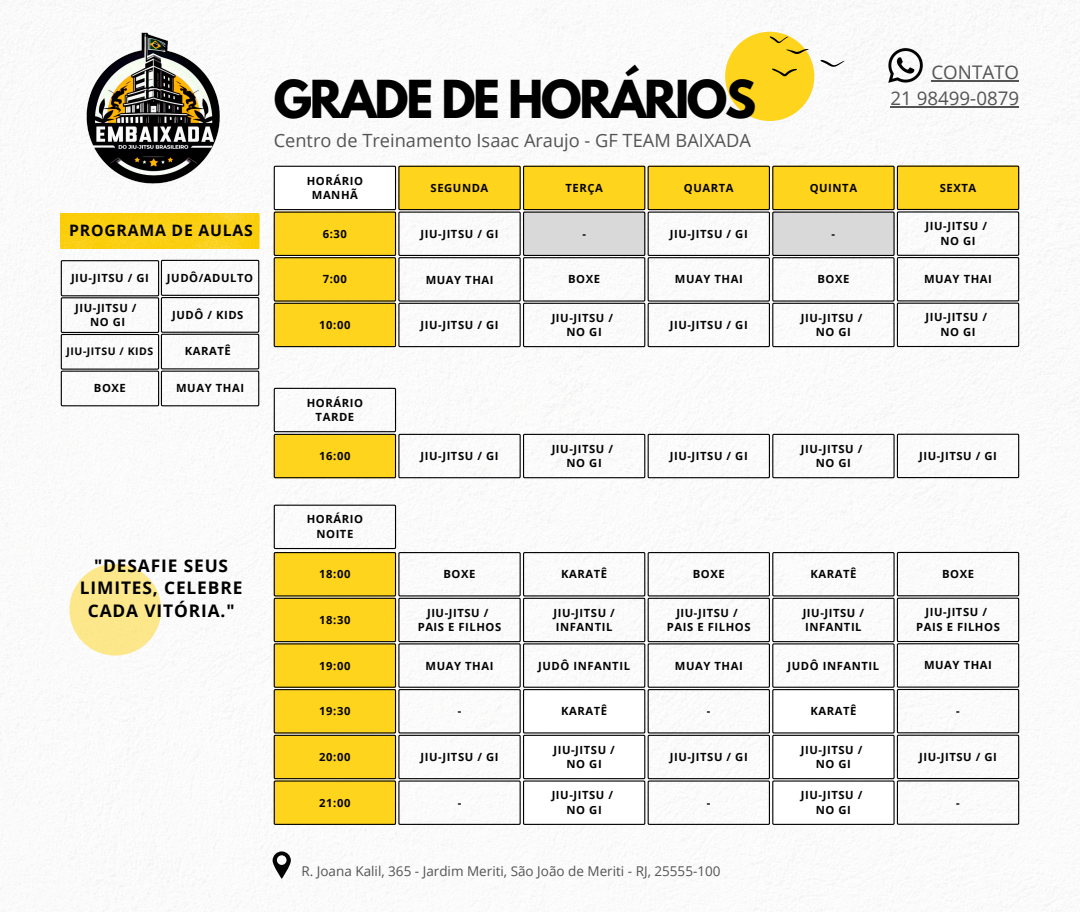
<style>
.page{position:relative;width:1080px;height:912px;background:#fff}
.page>*{position:absolute;margin:0;border:0;box-sizing:border-box;transform-origin:0 0}
.t1{font:700 46.28px "League Spartan";letter-spacing:-.05em;color:#000}
.t2{font:18.75px "Open Sans";color:#545454}
.t3{font:18.23px "Open Sans";color:#545454}
.t4{font:700 17.33px/22.3px "Open Sans";letter-spacing:.05em;color:#000;text-align:center}
.t5{font:700 15.75px "Open Sans";letter-spacing:.05em;color:#030304}
.t6{font:13.5px "Open Sans";color:#545454}
.t7{font:700 11.25px/14.6px "Open Sans";letter-spacing:.05em;color:#030304}
.t8{font:700 10.5px "Open Sans";letter-spacing:.05em;color:#030304}
</style>
<div class="page">
<img style="left:0;top:0;width:1080px;height:911px">
<div style="left:69px;top:563px;width:92px;height:92px;background:#fce78b;border-radius:50%"></div>
<div style="left:725px;top:32px;width:89px;height:89px;background:#ffd41c;border-radius:50%"></div>
<svg style="left:61px;top:260px;width:198px;height:146px"></svg>
<svg style="left:274px;top:165px;width:745px;height:182px"></svg>
<svg style="left:274px;top:387px;width:745px;height:91px"></svg>
<img style="left:79px;top:32px;width:151px;height:153px">
<img style="left:888px;top:47px;width:36px;height:36px">
<img style="left:61px;top:213px;width:198px;height:35px">
<svg style="left:770px;top:36px;width:18px;height:7px"></svg>
<svg style="left:772px;top:69px;width:25px;height:7px"></svg>
<svg style="left:786px;top:49px;width:23px;height:5px"></svg>
<svg style="left:821px;top:60px;width:24px;height:7px"></svg>
<hr style="left:890px;top:106px;width:129px;height:1px;background:#545454">
<hr style="left:931px;top:80px;width:88px;height:2px;background:#545454">
<svg style="left:273px;top:851px;width:18px;height:27px"></svg>
<svg style="left:274px;top:504px;width:745px;height:320px"></svg>
<p class="t5" style="left:69px;top:219px;width:185px">PROGRAMA DE AULAS</p>
<p class="t7" style="left:71px;top:270px;width:79px">JIU-JITSU / GI</p>
<p class="t7" style="left:75px;top:300px;width:63px">JIU-JITSU /</p>
<p class="t7" style="left:90px;top:314px;width:37px">NO GI</p>
<p class="t8" style="left:67px;top:344px;width:88px">JIU-JITSU / KIDS</p>
<p class="t7" style="left:94px;top:380px;width:34px">BOXE</p>
<p class="t7" style="left:167px;top:270px;width:88px">JUDÔ/ADULTO</p>
<p class="t7" style="left:172px;top:307px;width:73px">JUDÔ / KIDS</p>
<p class="t7" style="left:185px;top:343px;width:48px">KARATÊ</p>
<p class="t7" style="left:176px;top:380px;width:69px">MUAY THAI</p>
<p class="t4" style="left:80px;top:554px;width:164px">"DESAFIE SEUS<br>LIMITES, CELEBRE<br>CADA VITÓRIA."</p>
<p class="t1" style="left:274px;top:77px;width:484px">GRADE DE HORÁRIOS</p>
<p class="t3" style="left:274px;top:127px;width:479px">Centro de Treinamento Isaac Araujo - GF TEAM BAIXADA</p>
<p class="t7" style="left:307px;top:173px;width:58px">HORÁRIO</p>
<p class="t7" style="left:312px;top:187px;width:48px">MANHÃ</p>
<h5 class="t7" style="left:323px;top:226px;width:26px">6:30</h5>
<p class="t7" style="left:323px;top:271px;width:26px">7:00</p>
<p class="t7" style="left:319px;top:317px;width:33px">10:00</p>
<p class="t7" style="left:307px;top:395px;width:58px">HORÁRIO</p>
<p class="t7" style="left:316px;top:409px;width:40px">TARDE</p>
<p class="t7" style="left:431px;top:180px;width:59px">SEGUNDA</p>
<p class="t7" style="left:421px;top:226px;width:79px">JIU-JITSU / GI</p>
<p class="t7" style="left:426px;top:272px;width:69px">MUAY THAI</p>
<p class="t7" style="left:421px;top:317px;width:79px">JIU-JITSU / GI</p>
<p class="t7" style="left:319px;top:448px;width:33px">16:00</p>
<p class="t7" style="left:421px;top:448px;width:79px">JIU-JITSU / GI</p>
<p class="t7" style="left:565px;top:180px;width:39px">TERÇA</p>
<p class="t7" style="left:582px;top:226px;width:5px">-</p>
<p class="t7" style="left:568px;top:271px;width:34px">BOXE</p>
<p class="t7" style="left:552px;top:310px;width:63px">JIU-JITSU /</p>
<h1 class="t7" style="left:567px;top:324px;width:37px">NO GI</h1>
<p class="t7" style="left:552px;top:441px;width:63px">JIU-JITSU /</p>
<p class="t7" style="left:567px;top:455px;width:37px">NO GI</p>
<h4 class="t7" style="left:684px;top:180px;width:51px">QUARTA</h4>
<p class="t7" style="left:670px;top:226px;width:79px">JIU-JITSU / GI</p>
<h3 class="t7" style="left:675px;top:271px;width:69px">MUAY THAI</h3>
<h4 class="t7" style="left:670px;top:317px;width:79px">JIU-JITSU / GI</h4>
<p class="t7" style="left:670px;top:448px;width:79px">JIU-JITSU / GI</p>
<p class="t2" style="left:931px;top:59px;width:89px">CONTATO</p>
<p class="t2" style="left:890px;top:84px;width:130px">21 98499-0879</p>
<p class="t7" style="left:810px;top:180px;width:49px">QUINTA</p>
<p class="t7" style="left:832px;top:226px;width:5px">-</p>
<p class="t7" style="left:817px;top:271px;width:34px">BOXE</p>
<p class="t7" style="left:801px;top:310px;width:63px">JIU-JITSU /</p>
<p class="t7" style="left:816px;top:324px;width:37px">NO GI</p>
<p class="t7" style="left:940px;top:180px;width:38px">SEXTA</p>
<p class="t7" style="left:926px;top:218px;width:63px">JIU-JITSU /</p>
<p class="t7" style="left:940px;top:233px;width:37px">NO GI</p>
<p class="t7" style="left:924px;top:271px;width:69px">MUAY THAI</p>
<p class="t7" style="left:926px;top:310px;width:63px">JIU-JITSU /</p>
<p class="t7" style="left:940px;top:324px;width:37px">NO GI</p>
<p class="t7" style="left:801px;top:441px;width:63px">JIU-JITSU /</p>
<p class="t7" style="left:816px;top:455px;width:37px">NO GI</p>
<p class="t7" style="left:919px;top:448px;width:79px">JIU-JITSU / GI</p>
<p class="t7" style="left:307px;top:511px;width:58px">HORÁRIO</p>
<p class="t7" style="left:316px;top:526px;width:38px">NOITE</p>
<p class="t7" style="left:319px;top:566px;width:33px">18:00</p>
<p class="t7" style="left:444px;top:566px;width:34px">BOXE</p>
<p class="t7" style="left:561px;top:566px;width:48px">KARATÊ</p>
<p class="t7" style="left:693px;top:566px;width:34px">BOXE</p>
<p class="t7" style="left:810px;top:566px;width:48px">KARATÊ</p>
<p class="t7" style="left:942px;top:566px;width:34px">BOXE</p>
<h2 class="t7" style="left:319px;top:612px;width:33px">18:30</h2>
<p class="t7" style="left:319px;top:657px;width:33px">19:00</p>
<p class="t7" style="left:427px;top:604px;width:63px">JIU-JITSU /</p>
<p class="t7" style="left:418px;top:619px;width:85px">PAIS E FILHOS</p>
<p class="t7" style="left:426px;top:657px;width:69px">MUAY THAI</p>
<p class="t7" style="left:553px;top:604px;width:63px">JIU-JITSU /<br>INFANTIL</p>
<p class="t7" style="left:538px;top:657px;width:93px">JUDÔ INFANTIL</p>
<p class="t7" style="left:676px;top:604px;width:63px">JIU-JITSU /</p>
<p class="t7" style="left:667px;top:619px;width:85px">PAIS E FILHOS</p>
<p class="t7" style="left:675px;top:657px;width:69px">MUAY THAI</p>
<p class="t7" style="left:803px;top:604px;width:63px">JIU-JITSU /<br>INFANTIL</p>
<p class="t7" style="left:788px;top:657px;width:93px">JUDÔ INFANTIL</p>
<p class="t7" style="left:926px;top:604px;width:63px">JIU-JITSU /</p>
<p class="t7" style="left:916px;top:619px;width:85px">PAIS E FILHOS</p>
<p class="t7" style="left:924px;top:657px;width:69px">MUAY THAI</p>
<p class="t7" style="left:319px;top:703px;width:33px">19:30</p>
<p class="t7" style="left:458px;top:703px;width:5px">-</p>
<p class="t7" style="left:561px;top:703px;width:48px">KARATÊ</p>
<p class="t7" style="left:707px;top:703px;width:5px">-</p>
<p class="t7" style="left:810px;top:703px;width:48px">KARATÊ</p>
<p class="t7" style="left:956px;top:703px;width:5px">-</p>
<p class="t7" style="left:319px;top:749px;width:33px">20:00</p>
<p class="t7" style="left:421px;top:749px;width:79px">JIU-JITSU / GI</p>
<p class="t7" style="left:553px;top:741px;width:63px">JIU-JITSU /</p>
<p class="t7" style="left:567px;top:756px;width:37px">NO GI</p>
<p class="t7" style="left:670px;top:749px;width:79px">JIU-JITSU / GI</p>
<p class="t7" style="left:801px;top:741px;width:63px">JIU-JITSU /</p>
<p class="t7" style="left:816px;top:756px;width:37px">NO GI</p>
<p class="t7" style="left:919px;top:749px;width:79px">JIU-JITSU / GI</p>
<p class="t7" style="left:319px;top:794px;width:33px">21:00</p>
<p class="t7" style="left:458px;top:794px;width:5px">-</p>
<p class="t7" style="left:552px;top:787px;width:63px">JIU-JITSU /</p>
<p class="t7" style="left:567px;top:802px;width:37px">NO GI</p>
<p class="t7" style="left:707px;top:794px;width:5px">-</p>
<p class="t7" style="left:801px;top:787px;width:63px">JIU-JITSU /</p>
<p class="t7" style="left:816px;top:802px;width:37px">NO GI</p>
<p class="t7" style="left:956px;top:794px;width:5px">-</p>
<p class="t6" style="left:301px;top:861px;width:421px">R. Joana Kalil, 365 - Jardim Meriti, São João de Meriti - RJ, 25555-100</p>
</div>
